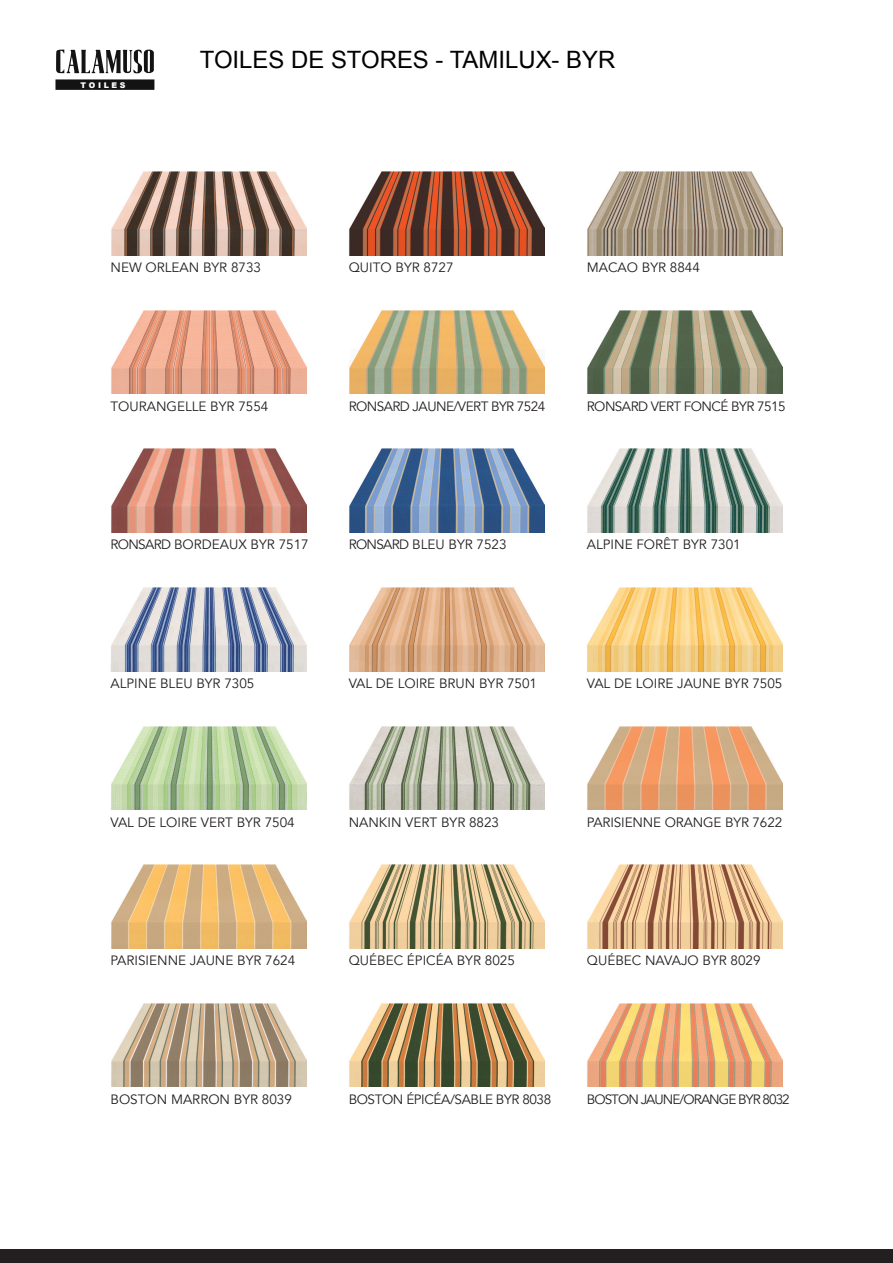
<style>
.page{position:relative;width:893px;height:1263px;background:#fff}
.page>*{position:absolute;margin:0;border:0;box-sizing:border-box;transform-origin:0 0}
.t1{font:23.85px "Arial";color:#000}
.t2{font:13.5px "Avenir";color:#231f20}
.t3{font:13.5px "Avenir";letter-spacing:-.04em;color:#231f20}
.t4{font:13.5px "Avenir";letter-spacing:-.03em;color:#231f20}
.t5{font:13.5px "Avenir";letter-spacing:-.07em;color:#231f20}
.t6{font:900 7.8px "Arial";color:#fff}
</style>
<div class="page">
<img style="left:111px;top:171px;width:195px;height:84px">
<img style="left:111px;top:726px;width:195px;height:84px">
<img style="left:111px;top:448px;width:195px;height:84px">
<img style="left:111px;top:1003px;width:195px;height:84px">
<img style="left:111px;top:310px;width:195px;height:84px">
<img style="left:111px;top:864px;width:195px;height:84px">
<img style="left:111px;top:587px;width:195px;height:84px">
<img style="left:349px;top:171px;width:195px;height:84px">
<img style="left:349px;top:726px;width:195px;height:84px">
<img style="left:349px;top:448px;width:195px;height:84px">
<img style="left:349px;top:1003px;width:195px;height:84px">
<img style="left:349px;top:310px;width:195px;height:84px">
<img style="left:349px;top:864px;width:195px;height:84px">
<img style="left:349px;top:587px;width:195px;height:84px">
<img style="left:587px;top:171px;width:195px;height:84px">
<img style="left:587px;top:726px;width:195px;height:84px">
<img style="left:587px;top:448px;width:195px;height:84px">
<img style="left:587px;top:1003px;width:195px;height:84px">
<img style="left:587px;top:310px;width:195px;height:84px">
<img style="left:587px;top:864px;width:195px;height:84px">
<img style="left:587px;top:587px;width:195px;height:84px">
<svg style="left:55px;top:79px;width:99px;height:11px"></svg>
<svg style="left:56px;top:50px;width:98px;height:23px"></svg>
<div style="left:0;top:1249px;width:893px;height:14px;background:#231f20"></div>
<p class="t6" style="left:81px;top:79px;width:46px">T O I L E S</p>
<p class="t1" style="left:200px;top:44px;width:417px">TOILES DE STORES - TAMILUX- BYR</p>
<p class="t2" style="left:111px;top:259px;width:152px">NEW ORLEAN BYR 8733</p>
<p class="t2" style="left:349px;top:259px;width:106px">QUITO BYR 8727</p>
<p class="t2" style="left:587px;top:259px;width:115px">MACAO BYR 8844</p>
<p class="t2" style="left:111px;top:398px;width:159px">TOURANGELLE BYR 7554</p>
<p class="t3" style="left:349px;top:398px;width:198px">RONSARD JAUNE/VERT BYR 7524</p>
<p class="t3" style="left:587px;top:398px;width:200px">RONSARD VERT FONCÉ BYR 7515</p>
<p class="t2" style="left:111px;top:537px;width:200px">RONSARD BORDEAUX BYR 7517</p>
<p class="t2" style="left:349px;top:537px;width:159px">RONSARD BLEU BYR 7523</p>
<p class="t2" style="left:587px;top:537px;width:155px">ALPINE FORÊT BYR 7301</p>
<p class="t2" style="left:111px;top:675px;width:145px">ALPINE BLEU BYR 7305</p>
<p class="t2" style="left:349px;top:675px;width:190px">VAL DE LOIRE BRUN BYR 7501</p>
<p class="t2" style="left:587px;top:675px;width:197px">VAL DE LOIRE JAUNE BYR 7505</p>
<p class="t2" style="left:111px;top:814px;width:186px">VAL DE LOIRE VERT BYR 7504</p>
<p class="t2" style="left:349px;top:814px;width:152px">NANKIN VERT BYR 8823</p>
<p class="t2" style="left:587px;top:814px;width:197px">PARISIENNE ORANGE BYR 7622</p>
<p class="t2" style="left:111px;top:953px;width:186px">PARISIENNE JAUNE BYR 7624</p>
<p class="t2" style="left:349px;top:953px;width:168px">QUÉBEC ÉPICÉA BYR 8025</p>
<p class="t2" style="left:587px;top:953px;width:175px">QUÉBEC NAVAJO BYR 8029</p>
<p class="t2" style="left:111px;top:1091px;width:183px">BOSTON MARRON BYR 8039</p>
<p class="t4" style="left:349px;top:1091px;width:204px">BOSTON ÉPICÉA/SABLE BYR 8038</p>
<p class="t5" style="left:587px;top:1091px;width:204px">BOSTON JAUNE/ORANGE BYR 8032</p>
</div>
